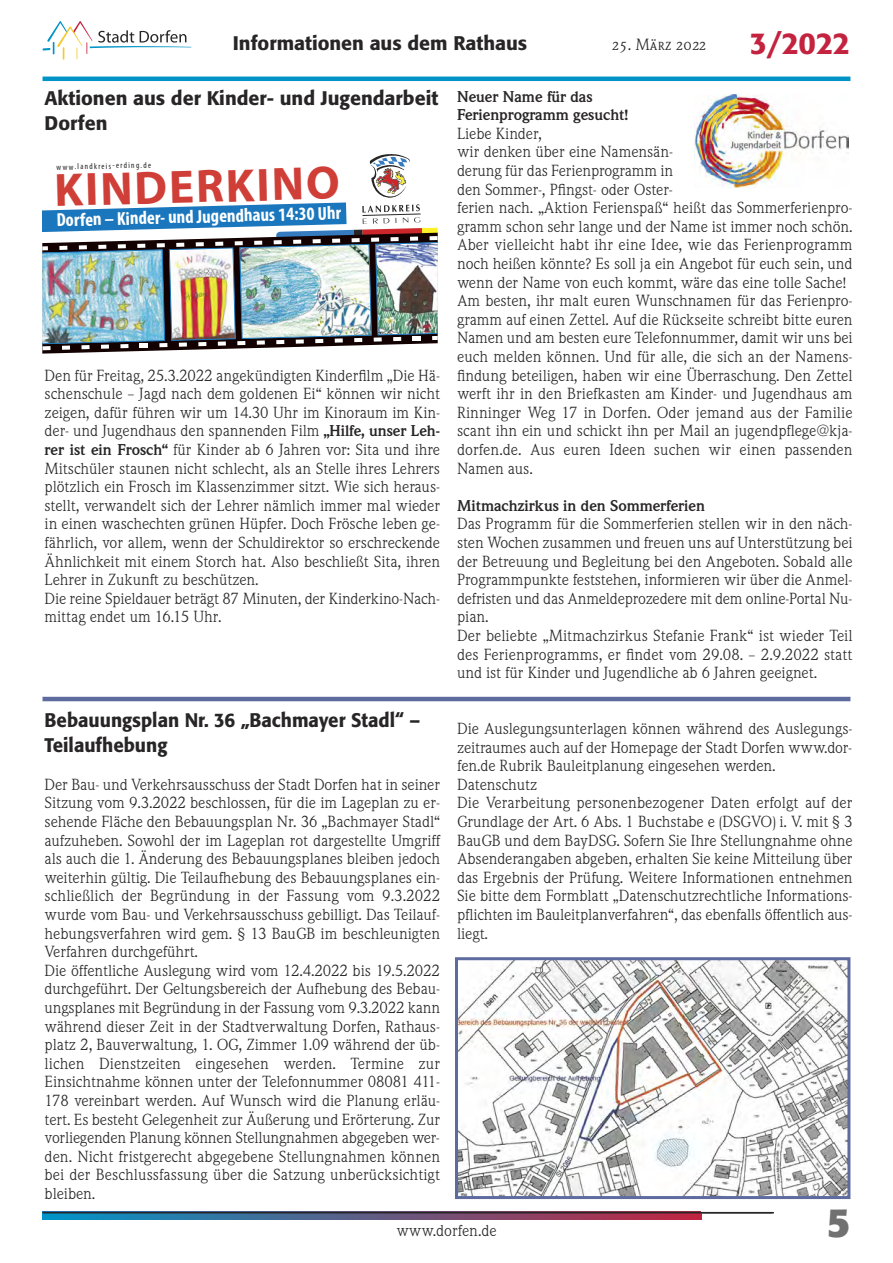
<style>
.page{position:relative;width:893px;height:1263px;background:#fff}
.page>*{position:absolute;margin:0;border:0;box-sizing:border-box;transform-origin:0 0}
.t1{font:700 46.95px "Myriad Pro";color:#cf3f38}
.t2{font:700 40.5px "Formata";color:#727172}
.t3{font:500 30px "Formata";color:#c3233f}
.t4{font:500 19.5px/24.9px "Formata";color:#272526}
.t5{font:500 19.5px/24.9px "Formata";color:#272526;scale:.95 1}
.t6{font:700 condensed 18.75px "Myriad Pro";color:#fff}
.t7{font:15px/18.6px "Weidemann SB";letter-spacing:-.005em;color:#272526}
.t8{font:700 15px/18.6px "Weidemann SB";letter-spacing:-.005em;color:#272526}
.t9{font:15px "Weidemann SB Caps";color:#272526}
.t10{font:condensed 8.4px "Myriad Pro";color:#272526}
.s1{font-weight:700}
</style>
<div class="page">
<svg style="left:43px;top:21px;width:148px;height:39px"></svg>
<hr style="left:43px;top:1212px;width:731px;height:1px;background:#272526">
<svg style="left:43px;top:1213px;width:658px;height:6px;background:#5b577c"></svg>
<hr style="left:43px;top:77px;width:807px;height:4px;background:#0093c6">
<hr style="left:43px;top:697px;width:807px;height:4px;background:#5e6b9f">
<img style="left:694px;top:94px;width:155px;height:93px">
<svg style="left:43px;top:350px;width:136px;height:4px"></svg>
<img style="left:43px;top:154px;width:395px;height:196px">
<img style="left:459px;top:961px;width:387px;height:234px">
<div style="left:455px;top:957px;width:395px;height:242px;border:3px solid #5e6b9f"></div>
<h3 class="t4" style="left:233px;top:32px;width:296px">Informationen aus dem Rathaus</h3>
<p class="t9" style="left:612px;top:36px;width:95px">25. März 2022</p>
<h3 class="t3" style="left:750px;top:30px;width:102px">3/2022</h3>
<h3 class="t4" style="left:45px;top:87px;width:395px">Aktionen aus der Kinder- und Jugendarbeit<br>Dorfen</h3>
<p class="t10" style="left:56px;top:164px;width:96px;rotate:-1deg">www.landkreis-erding.de</p>
<p class="t6" style="left:57px;top:212px;width:286px;rotate:-1deg">Dorfen – Kinder- und Jugendhaus 14:30 Uhr</p>
<h1 class="t1" style="left:54px;top:174px;width:287px;rotate:-2deg">KINDERKINO</h1>
<p class="t7" style="left:45px;top:366px;width:397px">Den für Freitag, 25.3.2022 angekündigten Kinderfilm „Die Hä&shy;schenschule – Jagd nach dem goldenen Ei“ können wir nicht zeigen, dafür führen wir um 14.30 Uhr im Kinoraum im Kin&shy;der- und Jugendhaus den spannenden Film <span class="s1">„Hilfe, unser Leh&shy;rer ist ein Frosch“</span> für Kinder ab 6 Jahren vor: Sita und ihre Mitschüler staunen nicht schlecht, als an Stelle ihres Lehrers plötzlich ein Frosch im Klassenzimmer sitzt. Wie sich heraus&shy;stellt, verwandelt sich der Lehrer nämlich immer mal wieder in einen waschechten grünen Hüpfer. Doch Frösche leben ge&shy;fährlich, vor allem, wenn der Schuldirektor so erschreckende Ähnlichkeit mit einem Storch hat. Also beschließt Sita, ihren Lehrer in Zukunft zu beschützen.<br>Die reine Spieldauer beträgt 87 Minuten, der Kinderkino-Nach&shy;mittag endet um 16.15 Uhr.</p>
<h3 class="t5" style="left:45px;top:710px;width:397px">Bebauungsplan Nr. 36 „Bachmayer Stadl“ –<br>Teilaufhebung</h3>
<p class="t7" style="left:45px;top:775px;width:397px">Der Bau- und Verkehrsausschuss der Stadt Dorfen hat in seiner Sitzung vom 9.3.2022 beschlossen, für die im Lageplan zu er&shy;sehende Fläche den Bebauungsplan Nr. 36 „Bachmayer Stadl“ aufzuheben. Sowohl der im Lageplan rot dargestellte Umgriff als auch die 1. Änderung des Bebauungsplanes bleiben jedoch weiterhin gültig. Die Teilaufhebung des Bebauungsplanes ein&shy;schließlich der Begründung in der Fassung vom 9.3.2022 wurde vom Bau- und Verkehrsausschuss gebilligt. Das Teilauf&shy;hebungsverfahren wird gem. § 13 BauGB im beschleunigten Verfahren durchgeführt.<br>Die öffentliche Auslegung wird vom 12.4.2022 bis 19.5.2022 durchgeführt. Der Geltungsbereich der Aufhebung des Bebau&shy;ungsplanes mit Begründung in der Fassung vom 9.3.2022 kann während dieser Zeit in der Stadtverwaltung Dorfen, Rathaus&shy;platz 2, Bauverwaltung, 1. OG, Zimmer 1.09 während der üb&shy;lichen Dienstzeiten eingesehen werden. Termine zur Einsichtnahme können unter der Telefonnummer 08081 411- 178 vereinbart werden. Auf Wunsch wird die Planung erläu&shy;tert. Es besteht Gelegenheit zur Äußerung und Erörterung. Zur vorliegenden Planung können Stellungnahmen abgegeben wer&shy;den. Nicht fristgerecht abgegebene Stellungnahmen können bei der Beschlussfassung über die Satzung unberücksichtigt bleiben.</p>
<p class="t8" style="left:457px;top:87px;width:172px">Neuer Name für das<br>Ferienprogramm gesucht!</p>
<p class="t7" style="left:457px;top:124px;width:397px">Liebe Kinder,<br>wir denken über eine Namensän-<br>derung für das Ferienprogramm in<br>den Sommer-, Pfingst- oder Oster-<br>ferien nach. „Aktion Ferienspaß“ heißt das Sommerferienpro&shy;gramm schon sehr lange und der Name ist immer noch schön.<br>Aber vielleicht habt ihr eine Idee, wie das Ferienprogramm noch heißen könnte? Es soll ja ein Angebot für euch sein, und wenn der Name von euch kommt, wäre das eine tolle Sache!<br>Am besten, ihr malt euren Wunschnamen für das Ferienpro&shy;gramm auf einen Zettel. Auf die Rückseite schreibt bitte euren Namen und am besten eure Telefonnummer, damit wir uns bei euch melden können. Und für alle, die sich an der Namens - findung beteiligen, haben wir eine Überraschung. Den Zettel werft ihr in den Briefkasten am Kinder- und Jugendhaus am Rinninger Weg 17 in Dorfen. Oder jemand aus der Familie scant ihn ein und schickt ihn per Mail an jugendpflege@kja&shy;dorfen.de. Aus euren Ideen suchen wir einen passenden Namen aus.</p>
<p class="t8" style="left:457px;top:496px;width:249px">Mitmachzirkus in den Sommerferien</p>
<p class="t7" style="left:457px;top:515px;width:397px">Das Programm für die Sommerferien stellen wir in den näch&shy;sten Wochen zusammen und freuen uns auf Unterstützung bei der Betreuung und Begleitung bei den Angeboten. Sobald alle Programmpunkte feststehen, informieren wir über die Anmel&shy;defristen und das Anmeldeprozedere mit dem online-Portal Nu&shy;pian.<br>Der beliebte „Mitmachzirkus Stefanie Frank“ ist wieder Teil des Ferienprogramms, er findet vom 29.08. – 2.9.2022 statt und ist für Kinder und Jugendliche ab 6 Jahren geeignet.</p>
<p class="t7" style="left:457px;top:719px;width:397px">Die Auslegungsunterlagen können während des Auslegungs&shy;zeitraumes auch auf der Homepage der Stadt Dorfen www.dor&shy;fen.de Rubrik Bauleitplanung eingesehen werden.<br>Datenschutz<br>Die Verarbeitung personenbezogener Daten erfolgt auf der Grundlage der Art. 6 Abs. 1 Buchstabe e (DSGVO) i. V. mit § 3<br>BauGB und dem BayDSG. Sofern Sie Ihre Stellungnahme ohne Absenderangaben abgeben, erhalten Sie keine Mitteilung über das Ergebnis der Prüfung. Weitere Informationen entnehmen Sie bitte dem Formblatt „Datenschutzrechtliche Informations&shy;pflichten im Bauleitplanverfahren“, das ebenfalls öffentlich aus&shy;liegt.</p>
<p class="t7" style="left:396px;top:1222px;width:102px">www.dorfen.de</p>
<h2 class="t2" style="left:827px;top:1205px;width:25px">5</h2>
</div>
